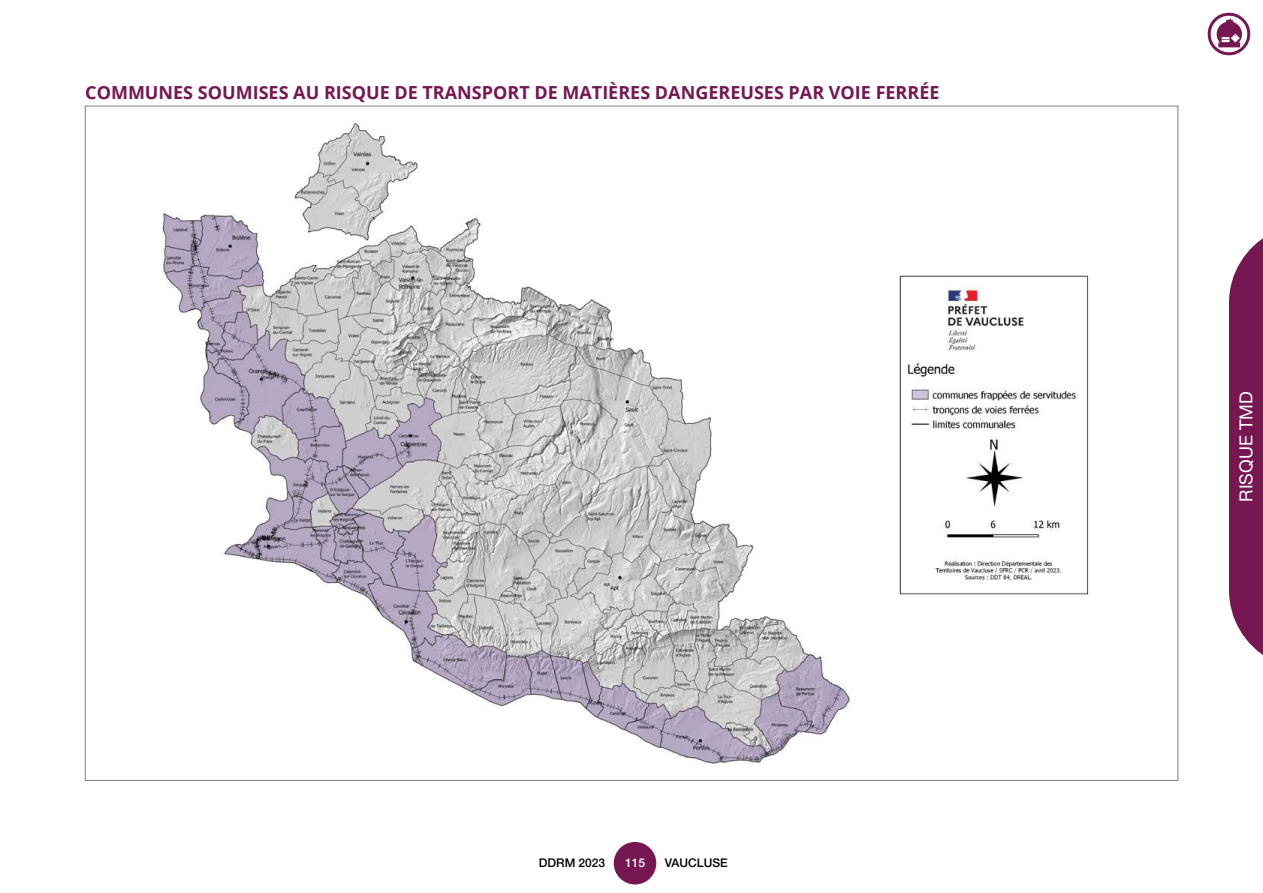
<style>
.page{position:relative;width:1263px;height:893px;background:#fff}
.page>*{position:absolute;margin:0;border:0;box-sizing:border-box;transform-origin:0 0}
.t1{font:700 18px "Open Sans";color:#761752}
.t2{font:18px "Helvetica Neue LT Std";color:#fff}
.t3{font:500 12px "Helvetica Neue LT Std";color:#000}
.t4{font:500 12px "Helvetica Neue LT Std";color:#fff}
</style>
<div class="page">
<div style="left:614px;top:842px;width:42px;height:42px;background:#761752;border-radius:50%"></div>
<svg style="left:1229px;top:238px;width:34px;height:417px"></svg>
<svg style="left:1208px;top:13px;width:42px;height:42px"></svg>
<img style="left:160px;top:121px;width:929px;height:645px">
<div style="left:434px;top:117px;width:421px;height:81px;background:#fff"></div>
<p class="t1" style="left:85px;top:80px;width:856px">COMMUNES SOUMISES AU RISQUE DE TRANSPORT DE MATIÈRES DANGEREUSES PAR VOIE FERRÉE</p>
<p class="t3" style="left:539px;top:855px;width:68px">DDRM 2023</p>
<p class="t4" style="left:625px;top:855px;width:22px">115</p>
<p class="t3" style="left:665px;top:856px;width:64px">VAUCLUSE</p>
<p class="t2" style="left:1235px;top:501px;width:112px;rotate:-90deg">RISQUE TMD</p>
</div>
